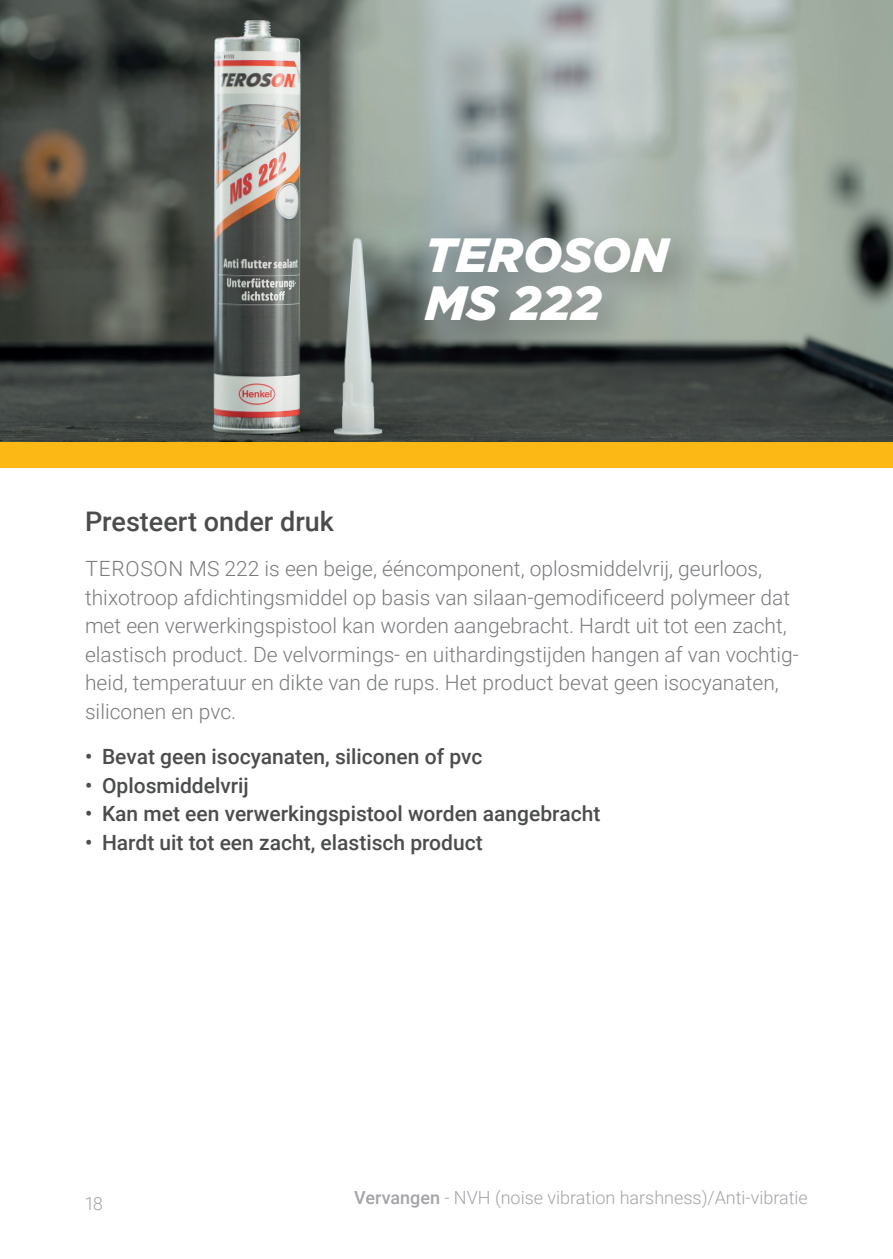
<style>
.page{position:relative;width:893px;height:1259px;background:#fff}
.page>*{position:absolute;margin:0;border:0;box-sizing:border-box;transform-origin:0 0}
.t1{font:italic 900 48px/48px "Gotham";color:#fff}
.t2{font:500 27px "Roboto";color:#4b4c4d}
.t3{font:300 21px/28.5px "Roboto";color:#797b7e}
.t4{font:500 21px "Roboto";color:#4b4c4d}
.t5{font:300 18px "Roboto";color:#a3a4a8}
.s1{font-weight:500}
</style>
<div class="page">
<img style="left:0;top:0;width:893px;height:442px">
<div style="left:0;top:442px;width:893px;height:26px;background:#fcb814"></div>
<div style="left:411px;top:222px;width:298px;height:137px;background:#231f20;opacity:.4"></div>
<h1 class="t1" style="left:425px;top:230px;width:245px">TEROSON<br>MS 222</h1>
<p class="t2" style="left:85px;top:502px;width:250px">Presteert onder druk</p>
<p class="t3" style="left:85px;top:554px;width:715px">TEROSON MS 222 is een beige, ééncomponent, oplosmiddelvrij, geurloos, thixotroop afdichtingsmiddel op basis van silaan-gemodificeerd polymeer dat met een verwerkingspistool kan worden aangebracht. Hardt uit tot een zacht, elastisch product. De velvormings- en uithardingstijden hangen af van vochtig&shy;heid, temperatuur en dikte van de rups. Het product bevat geen isocyanaten, siliconen en pvc.</p>
<p class="t4" style="left:85px;top:742px;width:399px">• Bevat geen isocyanaten, siliconen of pvc</p>
<p class="t4" style="left:85px;top:770px;width:165px">• Oplosmiddelvrij</p>
<p class="t4" style="left:85px;top:799px;width:517px">• Kan met een verwerkingspistool worden aangebracht</p>
<p class="t4" style="left:85px;top:827px;width:399px">• Hardt uit tot een zacht, elastisch product</p>
<p class="t5" style="left:85px;top:1190px;width:20px">18</p>
<p class="t5" style="left:354px;top:1185px;width:455px"><span class="s1">Vervangen</span> - NVH (noise vibration harshness)/Anti-vibratie</p>
</div>
